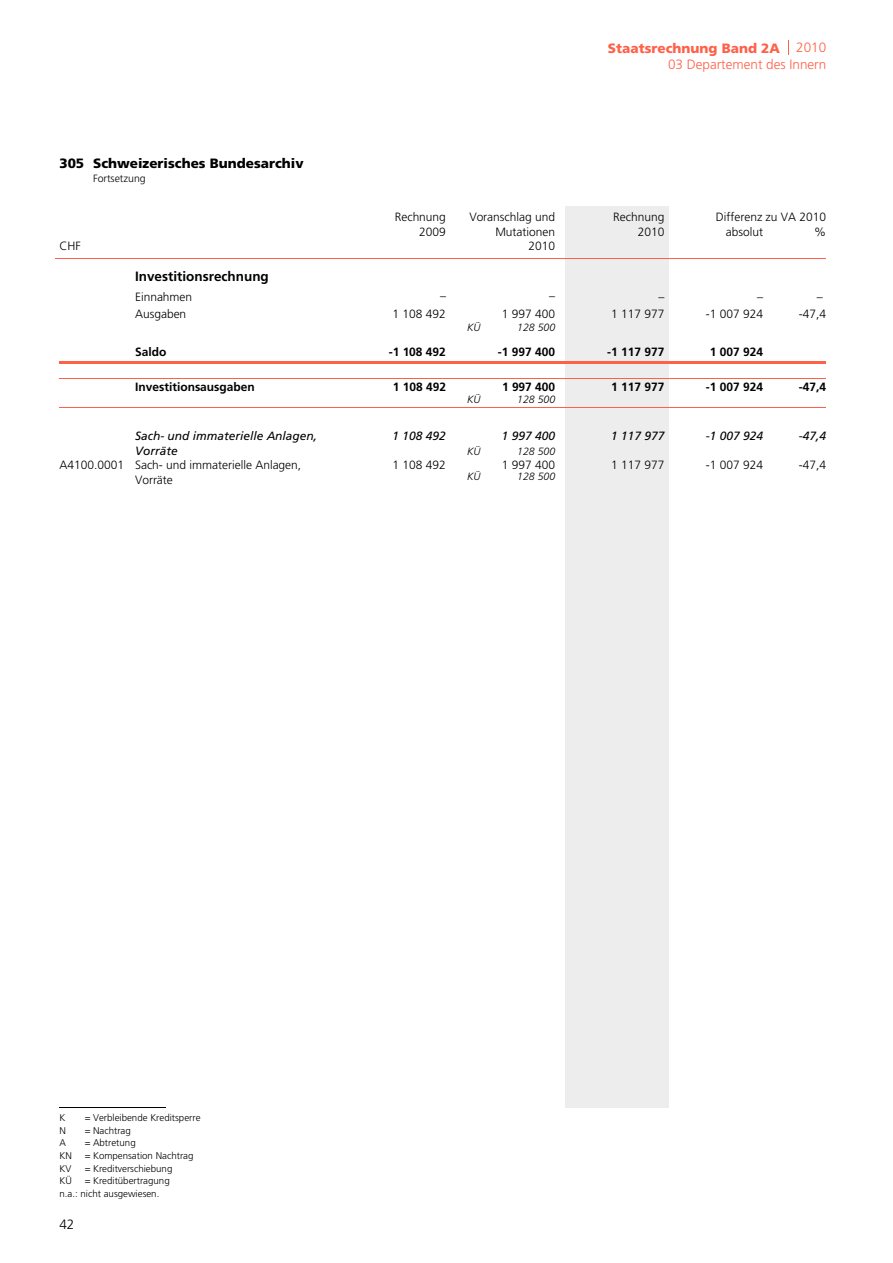
<style>
.page{position:relative;width:893px;height:1263px;background:#fff}
.page>*{position:absolute;margin:0;border:0;box-sizing:border-box;transform-origin:0 0}
.t1{font:300 13.5px/16.2px "Frutiger";color:#ff6048;text-align:right}
.t2{font:900 13.5px "Frutiger";color:#000}
.t3{font:700 13.5px "Frutiger";color:#000}
.t4{font:300 13.5px "Frutiger";color:#000}
.t5{font:300 12px/15px "Frutiger";color:#000}
.t6{font:700 12px "Frutiger";color:#000}
.t7{font:italic 12px/15px "Frutiger";color:#000}
.t8{font:italic 300 10.5px "Frutiger";color:#000}
.t9{font:300 10.5px "Frutiger";color:#000}
.t10{font:300 9.75px/12.6px "Frutiger";color:#000}
.s1{font-weight:900}
</style>
<div class="page">
<div style="left:566px;top:206px;width:103px;height:901px;background:#ededee"></div>
<svg style="left:788px;top:40px;width:1px;height:15px"></svg>
<hr style="left:55px;top:258px;width:771px;height:1px;background:#ff6048">
<hr style="left:59px;top:361px;width:767px;height:2px;background:#ff6048">
<hr style="left:59px;top:378px;width:767px;height:1px;background:#ff6048">
<hr style="left:59px;top:408px;width:767px;height:1px;background:#ff6048">
<hr style="left:59px;top:1107px;width:107px;height:1px;background:#000">
<p class="t2" style="left:59px;top:158px;width:246px">305 Schweizerisches Bundesarchiv</p>
<p class="t9" style="left:93px;top:174px;width:54px">Fortsetzung</p>
<p class="t5" style="left:59px;top:240px;width:23px">CHF</p>
<p class="t5" style="left:395px;top:210px;width:53px">Rechnung</p>
<p class="t5" style="left:469px;top:210px;width:87px;text-align:right">Voranschlag und<br>Mutationen</p>
<p class="t5" style="left:419px;top:225px;width:28px">2009</p>
<p class="t5" style="left:528px;top:240px;width:28px">2010</p>
<p class="t3" style="left:135px;top:271px;width:135px">Investitionsrechnung</p>
<p class="t5" style="left:135px;top:290px;width:59px">Einnahmen</p>
<p class="t5" style="left:440px;top:290px;width:7px">–</p>
<p class="t5" style="left:549px;top:290px;width:7px">–</p>
<p class="t1" style="left:608px;top:41px;width:220px"><span class="s1">Staatsrechnung Band 2A</span> 2010<br>03 Departement des Innern</p>
<p class="t5" style="left:613px;top:210px;width:53px">Rechnung</p>
<p class="t5" style="left:638px;top:225px;width:28px">2010</p>
<p class="t5" style="left:726px;top:210px;width:102px;text-indent:-10px">Differenz zu VA 2010 absolut</p>
<p class="t5" style="left:814px;top:225px;width:13px">%</p>
<p class="t5" style="left:658px;top:290px;width:7px">–</p>
<p class="t5" style="left:757px;top:290px;width:7px">–</p>
<p class="t5" style="left:817px;top:290px;width:7px">–</p>
<p class="t5" style="left:135px;top:307px;width:53px">Ausgaben</p>
<p class="t5" style="left:393px;top:307px;width:55px">1 108 492</p>
<p class="t5" style="left:706px;top:307px;width:59px">-1 007 924</p>
<p class="t5" style="left:502px;top:307px;width:55px">1 997 400</p>
<p class="t5" style="left:611px;top:307px;width:55px">1 117 977</p>
<p class="t5" style="left:799px;top:307px;width:29px">-47,4</p>
<p class="t8" style="left:467px;top:323px;width:15px">KÜ</p>
<p class="t8" style="left:517px;top:323px;width:40px">128 500</p>
<p class="t6" style="left:135px;top:347px;width:33px">Saldo</p>
<p class="t6" style="left:389px;top:347px;width:59px">-1 108 492</p>
<p class="t6" style="left:498px;top:347px;width:59px">-1 997 400</p>
<p class="t6" style="left:710px;top:347px;width:55px">1 007 924</p>
<p class="t6" style="left:607px;top:347px;width:59px">-1 117 977</p>
<p class="t6" style="left:135px;top:382px;width:121px">Investitionsausgaben</p>
<p class="t6" style="left:393px;top:382px;width:55px">1 108 492</p>
<p class="t6" style="left:502px;top:382px;width:55px">1 997 400</p>
<p class="t6" style="left:611px;top:382px;width:55px">1 117 977</p>
<p class="t6" style="left:706px;top:382px;width:59px">-1 007 924</p>
<p class="t6" style="left:799px;top:382px;width:29px">-47,4</p>
<p class="t8" style="left:467px;top:395px;width:15px">KÜ</p>
<p class="t8" style="left:517px;top:395px;width:40px">128 500</p>
<p class="t7" style="left:135px;top:429px;width:184px">Sach- und immaterielle Anlagen,<br>Vorräte</p>
<p class="t7" style="left:393px;top:429px;width:55px">1 108 492</p>
<p class="t7" style="left:706px;top:429px;width:59px">-1 007 924</p>
<p class="t7" style="left:799px;top:429px;width:29px">-47,4</p>
<p class="t7" style="left:502px;top:429px;width:55px">1 997 400</p>
<p class="t7" style="left:611px;top:429px;width:55px">1 117 977</p>
<p class="t8" style="left:467px;top:447px;width:15px">KÜ</p>
<p class="t8" style="left:517px;top:447px;width:40px">128 500</p>
<p class="t5" style="left:135px;top:458px;width:168px;text-indent:-76px">A4100.0001 Sach- und immaterielle Anlagen,<br>Vorräte</p>
<p class="t5" style="left:393px;top:458px;width:55px">1 108 492</p>
<p class="t5" style="left:706px;top:458px;width:59px">-1 007 924</p>
<p class="t5" style="left:799px;top:458px;width:29px">-47,4</p>
<p class="t5" style="left:502px;top:458px;width:55px">1 997 400</p>
<p class="t5" style="left:611px;top:458px;width:55px">1 117 977</p>
<p class="t8" style="left:467px;top:472px;width:15px">KÜ</p>
<p class="t8" style="left:517px;top:472px;width:40px">128 500</p>
<p class="t10" style="left:59px;top:1112px;width:7px">K</p>
<p class="t10" style="left:85px;top:1112px;width:117px">= Verbleibende Kreditsperre</p>
<p class="t10" style="left:85px;top:1137px;width:110px">= Abtretung<br>= Kompensation Nachtrag = Kreditverschiebung<br>= Kreditübertragung</p>
<p class="t10" style="left:59px;top:1125px;width:8px">N</p>
<p class="t10" style="left:85px;top:1125px;width:48px">= Nachtrag</p>
<p class="t10" style="left:59px;top:1137px;width:101px">A<br>KN<br>KV<br>KÜ<br>n.a.: nicht ausgewiesen.</p>
<p class="t4" style="left:59px;top:1219px;width:16px">42</p>
</div>
